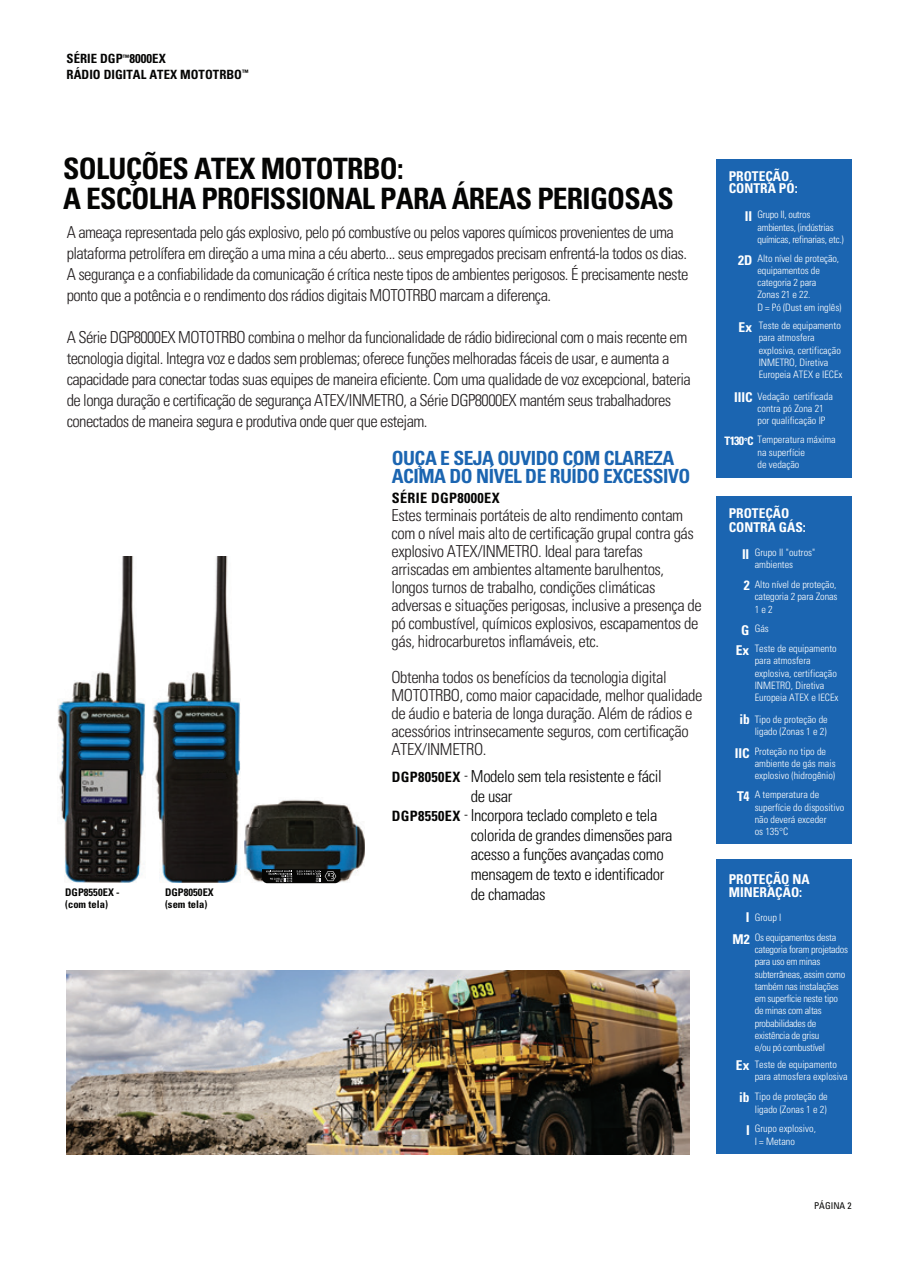
<style>
.page{position:relative;width:918px;height:1263px;background:#fff}
.page>*{position:absolute;margin:0;border:0;box-sizing:border-box;transform-origin:0 0}
.t1{font:700 condensed 29.4px/29.4px "Univers";letter-spacing:-.025em;color:#050504}
.t2{font:700 condensed 19.5px/18px "Univers";letter-spacing:-.025em;color:#1b65b1}
.t3{font:300 condensed 16.5px/18px "Univers LT Pro";letter-spacing:-.035em;color:#231f20}
.t4{font:300 condensed 16.5px "Univers LT Pro";letter-spacing:-.025em;color:#050504}
.t5{font:700 condensed 14.25px "Univers";letter-spacing:.025em;color:#050504}
.t6{font:700 condensed 13.5px/13.5px "Univers";color:#fff}
.t7{font:700 condensed 12.75px/15.3px "Univers";letter-spacing:.005em;color:#050504}
.t8{font:700 condensed 12px "Univers";color:#fff}
.t9{font:700 condensed 10.5px/12.6px "Univers";letter-spacing:.005em;color:#050504}
.t10{font:300 condensed 10.2px/12.3px "Univers";color:#fff}
.t11{font:300 condensed 10.2px/12.3px "Univers";letter-spacing:-.025em;color:#fff}
.t12{font:condensed 9.3px "Univers";color:#050504}
.s1{font-family:"Univers";font-weight:700;font-size:14.25px}
.s2{font-family:"Univers LT Std";font-size:14.25px}
.s3{font-size:11.7px}
.s4{font-size:10.2px}
</style>
<div class="page">
<img style="left:66px;top:970px;width:623px;height:185px">
<img style="left:57px;top:556px;width:88px;height:326px">
<img style="left:153px;top:556px;width:87px;height:326px">
<div style="left:716px;top:159px;width:135px;height:319px;background:#1b65b1"></div>
<div style="left:716px;top:859px;width:135px;height:295px;background:#1b65b1"></div>
<div style="left:716px;top:496px;width:135px;height:347px;background:#1b65b1"></div>
<img style="left:244px;top:799px;width:121px;height:83px">
<svg style="left:262px;top:869px;width:78px;height:14px"></svg>
<img style="left:112px;top:763px;width:22px;height:5px">
<img style="left:203px;top:774px;width:22px;height:5px">
<p class="t7" style="left:67px;top:51px;width:184px">SÉRIE DGP<sup>™</sup>8000EX<br>RÁDIO DIGITAL ATEX MOTOTRBO<sup>™</sup></p>
<h1 class="t1" style="left:63px;top:154px;width:612px">SOLUÇÕES ATEX MOTOTRBO:<br>A ESCOLHA PROFISSIONAL PARA ÁREAS PERIGOSAS</h1>
<p class="t3" style="left:67px;top:221px;width:623px;line-height:21px">A ameaça representada pelo gás explosivo, pelo pó combustíve ou pelos vapores químicos provenientes de uma plataforma petrolífera em direção a uma mina a céu aberto... seus empregados precisam enfrentá-la todos os dias.<br>A segurança e a confiabilidade da comunicação é crítica neste tipos de ambientes perigosos. É precisamente neste ponto que a potência e o rendimento dos rádios digitais MOTOTRBO marcam a diferença.</p>
<p class="t3" style="left:67px;top:326px;width:626px;line-height:21px">A Série DGP8000EX MOTOTRBO combina o melhor da funcionalidade de rádio bidirecional com o mais recente em tecnologia digital. Integra voz e dados sem problemas; oferece funções melhoradas fáceis de usar, e aumenta a capacidade para conectar todas suas equipes de maneira eficiente. Com uma qualidade de voz excepcional, bateria de longa duração e certificação de segurança ATEX/INMETRO, a Série DGP8000EX mantém seus trabalhadores conectados de maneira segura e produtiva onde quer que estejam.</p>
<p class="t2" style="left:392px;top:449px;width:300px">OUÇA E SEJA OUVIDO COM CLAREZA<br>ACIMA DO NÍVEL DE RUÍDO EXCESSIVO</p>
<p class="t5" style="left:392px;top:489px;width:109px">SÉRIE DGP8000EX</p>
<p class="t9" style="left:65px;top:886px;width:56px">DGP8550EX - (com tela)</p>
<p class="t9" style="left:165px;top:886px;width:50px">DGP8050EX (sem tela)</p>
<p class="t3" style="left:392px;top:505px;width:312px">Estes terminais portáteis de alto rendimento contam com o nível mais alto de certificação grupal contra gás explosivo ATEX/INMETRO. Ideal para tarefas arriscadas em ambientes altamente barulhentos, longos turnos de trabalho, condições climáticas adversas e situações perigosas, inclusive a presença de pó combustível, químicos explosivos, escapamentos de gás, hidrocarburetos inflamáveis, etc.</p>
<p class="t3" style="left:392px;top:667px;width:312px">Obtenha todos os benefícios da tecnologia digital MOTOTRBO, como maior capacidade, melhor qualidade de áudio e bateria de longa duração. Além de rádios e acessórios intrinsecamente seguros, com certificação ATEX/INMETRO.</p>
<p class="t4" style="left:392px;top:765px;width:271px"><span class="s1">DGP8050EX</span> <span class="s2">-</span> Modelo sem tela resistente e fácil</p>
<p class="t4" style="left:471px;top:785px;width:43px">de usar</p>
<p class="t4" style="left:392px;top:804px;width:267px"><span class="s1">DGP8550EX</span> <span class="s2">-</span> Incorpora teclado completo e tela</p>
<p class="t4" style="left:471px;top:824px;width:203px">colorida de grandes dimensões para</p>
<p class="t4" style="left:471px;top:843px;width:194px">acesso a funções avançadas como</p>
<p class="t4" style="left:471px;top:863px;width:195px">mensagem de texto e identificador</p>
<p class="t4" style="left:471px;top:883px;width:76px">de chamadas</p>
<p class="t6" style="left:729px;top:170px;width:71px;line-height:12px">PROTEÇÃO<br>CONTRA PÓ:</p>
<p class="t11" style="left:758px;top:209px;width:88px">Grupo II, outros ambientes, (indústrias químicas, refinarias, etc.)</p>
<p class="t6" style="left:745px;top:210px;width:9px">II</p>
<p class="t10" style="left:758px;top:252px;width:86px">Alto nível de proteção, equipamentos de categoria 2 para<br>Zonas 21 e 22.<br>D = Pó (Dust em inglês)</p>
<p class="t6" style="left:738px;top:254px;width:16px">2D</p>
<p class="t10" style="left:759px;top:319px;width:85px">Teste de equipamento para atmosfera explosiva, certificação<br>INMETRO, Diretiva<br>Europeia ATEX e IECEx</p>
<p class="t6" style="left:738px;top:321px;width:15px">Ex</p>
<p class="t6" style="left:734px;top:390px;width:20px">IIIC</p>
<p class="t8" style="left:724px;top:433px;width:31px"><span class="s3">T</span>130<span class="s4">°</span><span class="s3">C</span></p>
<p class="t10" style="left:758px;top:390px;width:77px">Vedação certificada contra pó Zona 21 por qualificação IP</p>
<p class="t10" style="left:758px;top:433px;width:80px">Temperatura máxima na superfície<br>de vedação</p>
<p class="t6" style="left:729px;top:506px;width:79px">PROTEÇÃO<br>CONTRA GÁS:</p>
<p class="t10" style="left:755px;top:546px;width:62px">Grupo II "outros" ambientes</p>
<p class="t10" style="left:755px;top:578px;width:84px;text-align:justify">Alto nível de proteção, categoria 2 para Zonas 1 e 2</p>
<p class="t10" style="left:755px;top:622px;width:16px">Gás</p>
<p class="t6" style="left:742px;top:548px;width:9px">II</p>
<p class="t6" style="left:744px;top:578px;width:7px">2</p>
<p class="t6" style="left:736px;top:619px;width:15px;line-height:20.7px;text-align:center">G<br>Ex</p>
<p class="t10" style="left:755px;top:642px;width:85px">Teste de equipamento para atmosfera explosiva, certificação<br>INMETRO, Diretiva<br>Europeia ATEX e IECEx</p>
<p class="t6" style="left:740px;top:712px;width:12px">ib</p>
<p class="t6" style="left:735px;top:747px;width:16px">IIC</p>
<p class="t6" style="left:737px;top:790px;width:14px">T4</p>
<p class="t10" style="left:755px;top:713px;width:75px">Tipo de proteção de ligado (Zonas 1 e 2)</p>
<p class="t10" style="left:755px;top:745px;width:83px">Proteção no tipo de ambiente de gás mais explosivo (hidrogênio)</p>
<p class="t10" style="left:755px;top:789px;width:91px">A temperatura de superfície do dispositivo não deverá exceder<br>os 135°C</p>
<p class="t6" style="left:729px;top:872px;width:83px">PROTEÇÃO NA<br>MINERAÇÃO:</p>
<p class="t6" style="left:732px;top:933px;width:19px">M2</p>
<p class="t6" style="left:746px;top:910px;width:5px">I</p>
<p class="t11" style="left:755px;top:907px;width:83px;line-height:20.4px">Group I<br>Os equipamentos desta</p>
<p class="t11" style="left:755px;top:943px;width:95px">categoria foram projetados para uso em minas subterrâneas, assim como também nas instalações em superfície neste tipo de minas com altas probabilidades de existência de grisu<br>e/ou pó combustível</p>
<p class="t10" style="left:755px;top:1090px;width:75px">Tipo de proteção de ligado (Zonas 1 e 2)</p>
<p class="t10" style="left:755px;top:1122px;width:63px">Grupo explosivo,<br>I = Metano</p>
<p class="t6" style="left:736px;top:1058px;width:15px">Ex</p>
<p class="t6" style="left:739px;top:1090px;width:12px">ib</p>
<p class="t6" style="left:746px;top:1123px;width:5px">I</p>
<p class="t10" style="left:755px;top:1058px;width:94px">Teste de equipamento para atmosfera explosiva</p>
<p class="t12" style="left:814px;top:1199px;width:39px">PÁGINA 2</p>
</div>
